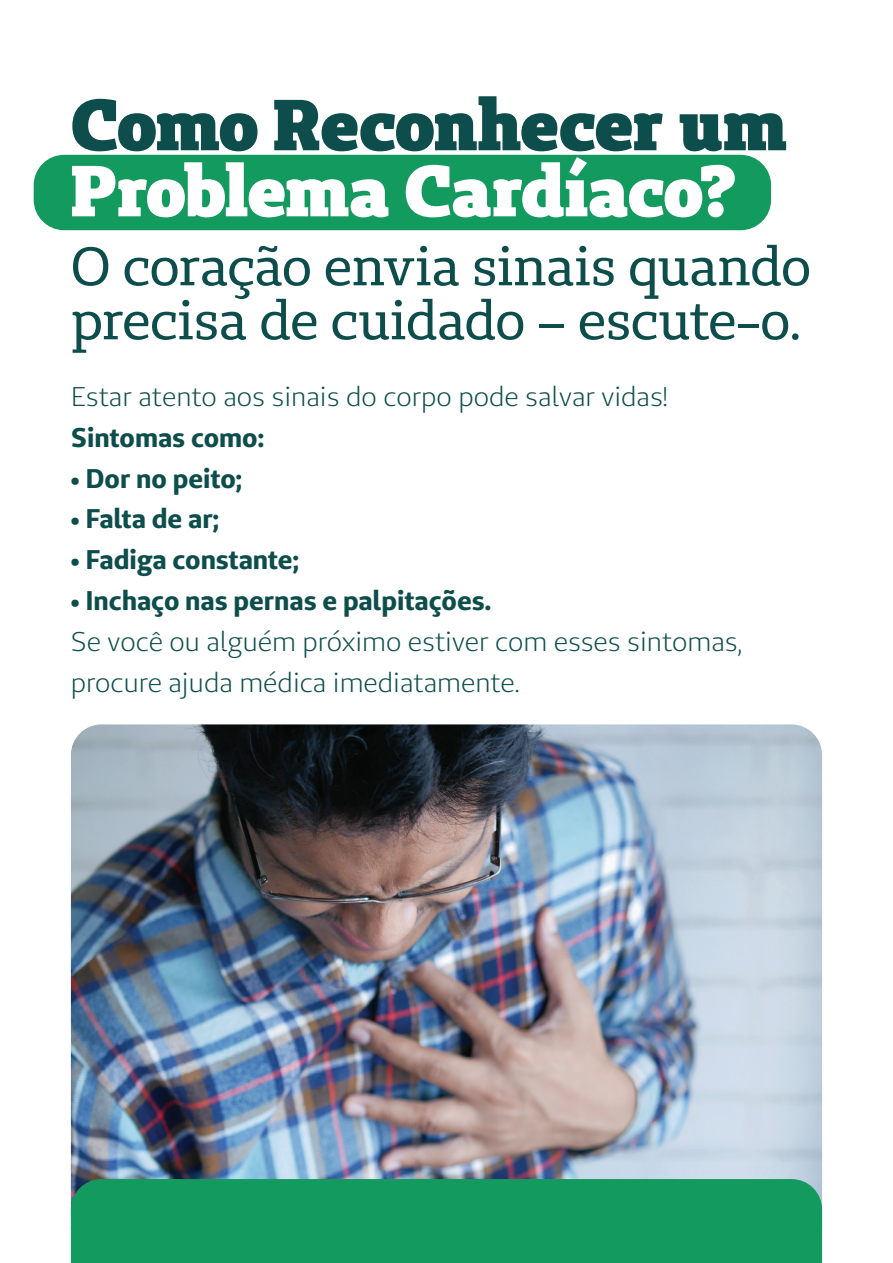
<style>
.page{position:relative;width:893px;height:1263px;background:#fff}
.page>*{position:absolute;margin:0;border:0;box-sizing:border-box;transform-origin:0 0}
.t1{font:900 72px "Unimed Slab";letter-spacing:-.015em;color:#fff}
.t2{font:900 72px "Unimed Slab";letter-spacing:-.015em;color:#0d4e4c}
.t3{font:54px/54px "Unimed Slab";letter-spacing:-.005em;color:#0d4e4c}
.t4{font:27px/40.8px "Unimed Sans";color:#0d4e4c}
.t5{font:700 27px "Unimed Sans";color:#0d4e4c}
</style>
<div class="page">
<div style="left:34px;top:155px;width:737px;height:75px;background:#139a5e;border-radius:30px"></div>
<img style="left:71px;top:724px;width:751px;height:455px">
<div style="left:71px;top:1179px;width:751px;height:84px;background:#139a5e"></div>
<h1 class="t2" style="left:71px;top:76px;width:717px">Como Reconhecer um</h1>
<h1 class="t1" style="left:71px;top:142px;width:667px">Problema Cardíaco?</h1>
<h2 class="t3" style="left:71px;top:239px;width:741px">O coração envia sinais quando precisa de cuidado – escute-o.</h2>
<p class="t4" style="left:71px;top:376px;width:598px">Estar atento aos sinais do corpo pode salvar vidas!</p>
<p class="t5" style="left:71px;top:419px;width:195px">Sintomas como:</p>
<p class="t5" style="left:71px;top:460px;width:173px">• Dor no peito;</p>
<p class="t5" style="left:71px;top:501px;width:150px">• Falta de ar;</p>
<p class="t5" style="left:71px;top:542px;width:229px">• Fadiga constante;</p>
<p class="t5" style="left:71px;top:583px;width:422px">• Inchaço nas pernas e palpitações.</p>
<p class="t4" style="left:71px;top:621px;width:673px">Se você ou alguém próximo estiver com esses sintomas, procure ajuda médica imediatamente.</p>
</div>
